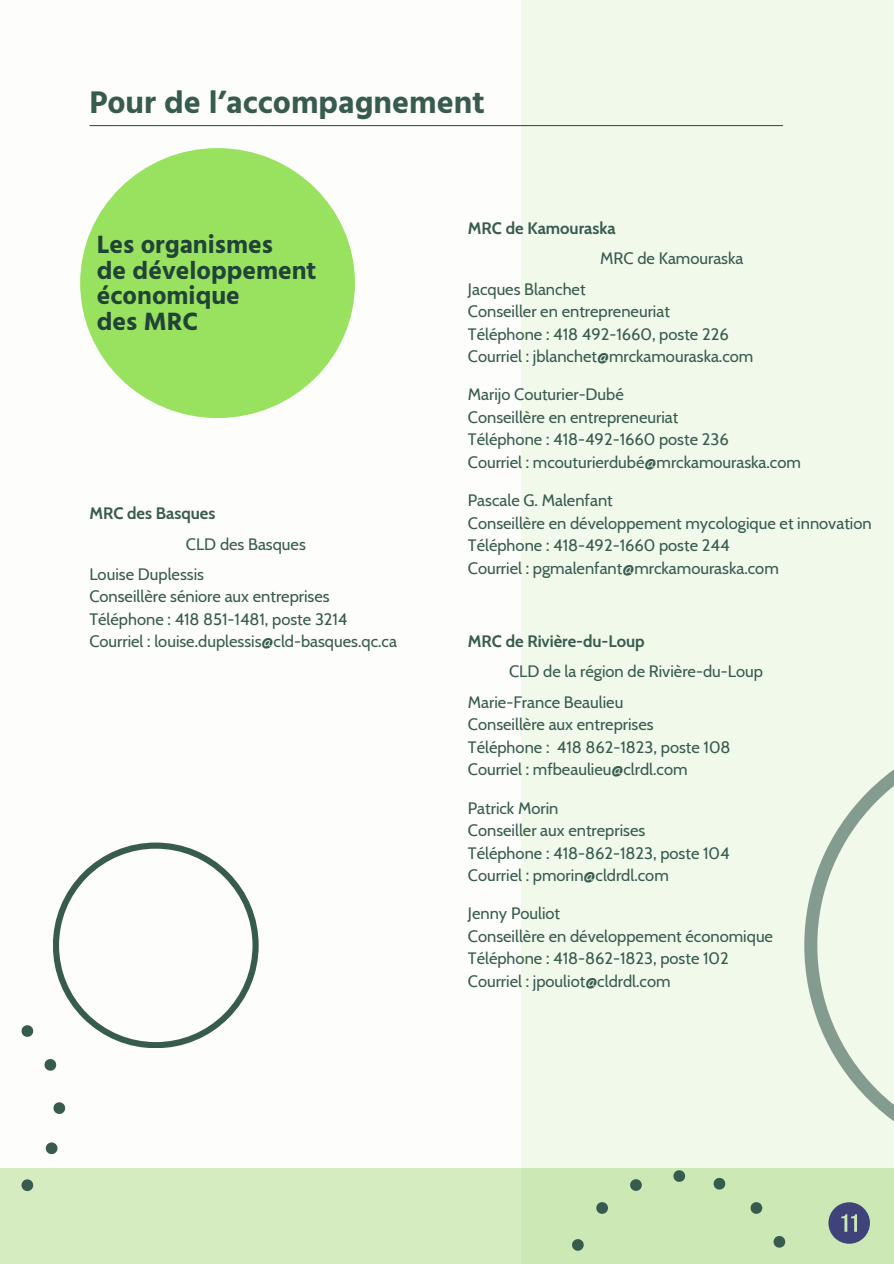
<style>
.page{position:relative;width:894px;height:1264px;background:#fff}
.page>*{position:absolute;margin:0;border:0;box-sizing:border-box;transform-origin:0 0}
.t1{font:700 32.1px "Hind Jalandhar";color:#385b4f}
.t2{font:700 25.65px/25.7px "Hind Jalandhar";color:#214338}
.t3{font:16.5px "Cabin";color:#385b4f}
.t4{font:700 16.5px "Cabin";color:#385b4f}
</style>
<div class="page">
<div style="left:0;top:0;width:893px;height:1263px;background:#fdfefb"></div>
<div style="left:521px;top:0;width:372px;height:1263px;background:#f1f9eb"></div>
<svg style="left:804px;top:770px;width:89px;height:351px"></svg>
<div style="left:0;top:1167px;width:893px;height:96px;background:#d4ecc0"></div>
<div style="left:564px;top:1170px;width:229px;height:93px;background:#cbe8b5"></div>
<svg style="left:0;top:842px;width:258px;height:349px"></svg>
<hr style="left:90px;top:125px;width:692px;height:1px;background:#385b4f">
<div style="left:80px;top:148px;width:274px;height:270px;background:#98e25f;border-radius:50%"></div>
<svg style="left:828px;top:1202px;width:41px;height:41px"></svg>
<p class="t1" style="left:89px;top:83px;width:397px">Pour de l’accompagnement</p>
<p class="t4" style="left:467px;top:218px;width:149px">MRC de Kamouraska</p>
<h1 class="t3" style="left:600px;top:248px;width:145px">MRC de Kamouraska</h1>
<p class="t3" style="left:467px;top:278px;width:119px">Jacques Blanchet</p>
<h2 class="t3" style="left:467px;top:301px;width:203px">Conseiller en entrepreneuriat</h2>
<h3 class="t3" style="left:467px;top:323px;width:262px">Téléphone : 418 492-1660, poste 226</h3>
<p class="t3" style="left:467px;top:346px;width:287px">Courriel : jblanchet@mrckamouraska.com</p>
<p class="t3" style="left:467px;top:384px;width:157px">Marijo Couturier-Dubé</p>
<p class="t3" style="left:467px;top:407px;width:212px">Conseillère en entrepreneuriat</p>
<p class="t3" style="left:467px;top:429px;width:262px">Téléphone : 418-492-1660 poste 236</p>
<p class="t3" style="left:467px;top:452px;width:334px">Courriel : mcouturierdubé@mrckamouraska.com</p>
<p class="t3" style="left:467px;top:490px;width:146px">Pascale G. Malenfant</p>
<p class="t3" style="left:467px;top:512px;width:405px">Conseillère en développement mycologique et innovation</p>
<p class="t3" style="left:467px;top:535px;width:263px">Téléphone : 418-492-1660 poste 244</p>
<p class="t3" style="left:467px;top:557px;width:312px">Courriel : pgmalenfant@mrckamouraska.com</p>
<p class="t2" style="left:97px;top:231px;width:221px">Les organismes<br>de développement économique<br>des MRC</p>
<p class="t4" style="left:89px;top:503px;width:127px">MRC des Basques</p>
<p class="t3" style="left:186px;top:533px;width:121px">CLD des Basques</p>
<p class="t3" style="left:89px;top:564px;width:116px">Louise Duplessis</p>
<p class="t3" style="left:89px;top:586px;width:242px">Conseillère séniore aux entreprises</p>
<h3 class="t3" style="left:89px;top:609px;width:259px">Téléphone : 418 851-1481, poste 3214</h3>
<p class="t3" style="left:89px;top:631px;width:309px">Courriel : louise.duplessis@cld-basques.qc.ca</p>
<p class="t4" style="left:467px;top:631px;width:178px">MRC de Rivière-du-Loup</p>
<p class="t3" style="left:509px;top:661px;width:255px">CLD de la région de Rivière-du-Loup</p>
<p class="t3" style="left:467px;top:691px;width:157px">Marie-France Beaulieu</p>
<p class="t3" style="left:467px;top:714px;width:187px">Conseillère aux entreprises</p>
<h3 class="t3" style="left:467px;top:736px;width:264px">Téléphone : 418 862-1823, poste 108</h3>
<p class="t3" style="left:467px;top:759px;width:221px">Courriel : mfbeaulieu@clrdl.com</p>
<p class="t3" style="left:467px;top:797px;width:92px">Patrick Morin</p>
<p class="t3" style="left:467px;top:820px;width:179px">Conseiller aux entreprises</p>
<p class="t3" style="left:467px;top:842px;width:263px">Téléphone : 418-862-1823, poste 104</p>
<p class="t3" style="left:467px;top:865px;width:202px">Courriel : pmorin@cldrdl.com</p>
<p class="t3" style="left:467px;top:903px;width:94px">Jenny Pouliot</p>
<p class="t3" style="left:467px;top:925px;width:306px">Conseillère en développement économique</p>
<p class="t3" style="left:467px;top:948px;width:262px">Téléphone : 418-862-1823, poste 102</p>
<p class="t3" style="left:467px;top:970px;width:204px">Courriel : jpouliot@cldrdl.com</p>
</div>
